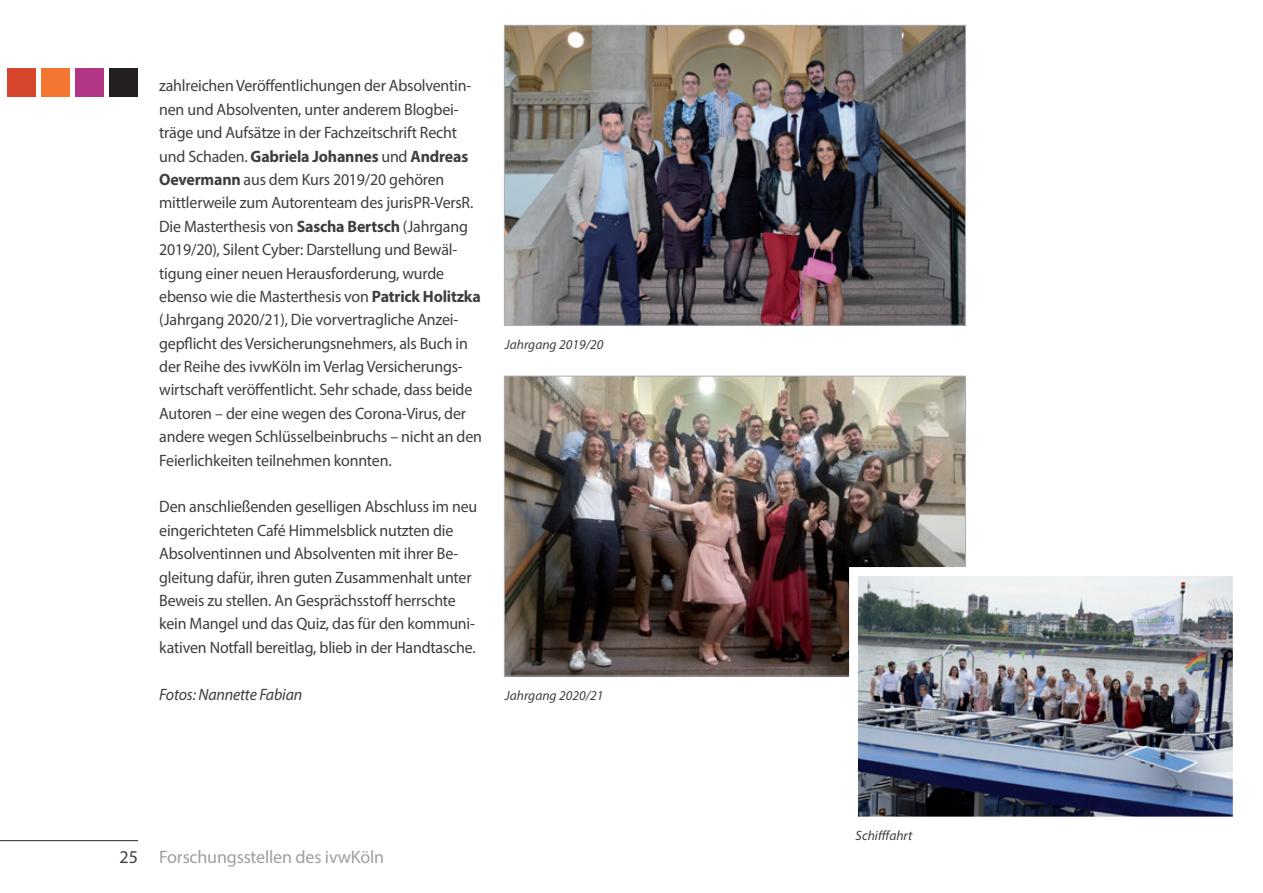
<style>
.page{position:relative;width:1263px;height:893px;background:#fff}
.page>*{position:absolute;margin:0;border:0;box-sizing:border-box;transform-origin:0 0}
.t1{font:18px "Myriad Pro";letter-spacing:-.01em;color:#9d9fa2}
.t2{font:16.5px/23.4px "Myriad Pro";letter-spacing:-.01em;color:#3e3e3f;scale:.96 1}
.t3{font:italic 16.5px "Myriad Pro";letter-spacing:-.01em;color:#3e3e3f;scale:.96 1}
.t4{font:italic 13.5px "Myriad Pro";color:#3e3e3f}
.s1{font-weight:700}
.s2{color:#3e3e3f}
</style>
<div class="page">
<hr style="left:0;top:840px;width:138px;height:1px;background:#3e3e3f">
<div style="left:7px;top:68px;width:29px;height:29px;background:#d6462c"></div>
<div style="left:109px;top:68px;width:29px;height:29px;background:#231f20"></div>
<div style="left:41px;top:68px;width:29px;height:29px;background:#f37530"></div>
<div style="left:75px;top:68px;width:29px;height:29px;background:#b23586"></div>
<img style="left:506px;top:27px;width:458px;height:296px">
<div style="left:504px;top:25px;width:462px;height:300px;border:1px solid #acadb1"></div>
<img style="left:506px;top:378px;width:458px;height:296px">
<img style="left:859px;top:577px;width:373px;height:238px">
<div style="left:849px;top:567px;width:393px;height:258px;border:9px solid #fff"></div>
<p class="t2" style="left:159px;top:74px;width:338px">zahlreichen Veröffentlichungen der Absolventin&shy;nen und Absolventen, unter anderem Blogbei&shy;träge und Aufsätze in der Fachzeitschrift Recht und Schaden. <span class="s1">Gabriela Johannes</span> und <span class="s1">Andreas Oevermann</span> aus dem Kurs 2019/20 gehören mittlerweile zum Autorenteam des jurisPR-VersR.<br>Die Masterthesis von <span class="s1">Sascha Bertsch</span> (Jahrgang 2019/20), Silent Cyber: Darstellung und Bewäl&shy;tigung einer neuen Herausforderung, wurde ebenso wie die Masterthesis von <span class="s1">Patrick Holitzka </span>(Jahrgang 2020/21), Die vorvertragliche Anzei&shy;gepflicht des Versicherungsnehmers, als Buch in der Reihe des ivwKöln im Verlag Versicherungs&shy;wirtschaft veröffentlicht. Sehr schade, dass beide Autoren – der eine wegen des Corona-Virus, der andere wegen Schlüsselbeinbruchs – nicht an den Feierlichkeiten teilnehmen konnten.</p>
<p class="t2" style="left:159px;top:495px;width:333px">Den anschließenden geselligen Abschluss im neu eingerichteten Café Himmelsblick nutzten die Absolventinnen und Absolventen mit ihrer Be&shy;gleitung dafür, ihren guten Zusammenhalt unter Beweis zu stellen. An Gesprächsstoff herrschte kein Mangel und das Quiz, das für den kommuni&shy;kativen Notfall bereitlag, blieb in der Handtasche.</p>
<p class="t3" style="left:159px;top:684px;width:151px">Fotos: Nannette Fabian</p>
<p class="t4" style="left:505px;top:336px;width:100px">Jahrgang 2019/20</p>
<p class="t4" style="left:505px;top:687px;width:100px">Jahrgang 2020/21</p>
<p class="t1" style="left:119px;top:846px;width:266px"><span class="s2">25</span> Forschungsstellen des ivwKöln</p>
<p class="t4" style="left:856px;top:827px;width:58px">Schifffahrt</p>
</div>
